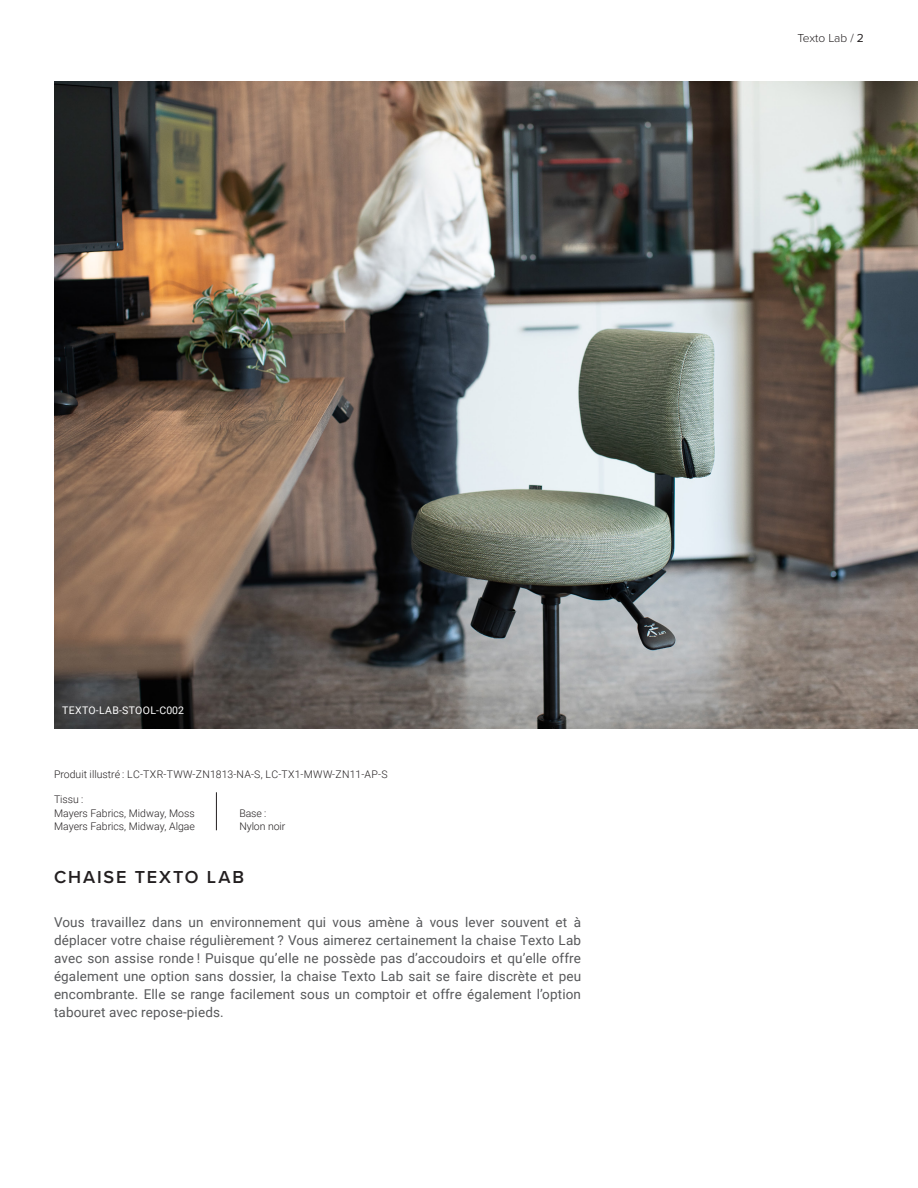
<style>
.page{position:relative;width:918px;height:1188px;background:#fff}
.page>*{position:absolute;margin:0;border:0;box-sizing:border-box;transform-origin:0 0}
.Sous-titres{font:600 18px "Proxima Nova";letter-spacing:.105em;color:#231f20}
.Paragraphe{font:13.5px/18px "Roboto";letter-spacing:.01em;color:#57585a;text-align:justify}
.t1{font:300 12px "Proxima Nova";letter-spacing:-.01em;color:#231f20}
.Paragraphe-2{font:300 10.5px/13.5px "Roboto";color:#231f20}
.Paragraphe-3{font:10.5px "Roboto";letter-spacing:.035em;color:#fff}
.s1{font-weight:400}
</style>
<div class="page">
<img style="left:54px;top:81px;width:864px;height:648px">
<hr style="left:216px;top:792px;width:1px;height:38px;background:#231f20">
<p class="t1" style="left:798px;top:29px;width:68px">Texto Lab / <span class="s1">2</span></p>
<p class="Paragraphe-3" style="left:62px;top:703px;width:123px">TEXTO-LAB-STOOL-C002</p>
<p class="Paragraphe-2" style="left:54px;top:767px;width:335px">Produit illustré : LC-TXR-TWW-ZN1813-NA-S, LC-TX1-MWW-ZN11-AP-S</p>
<p class="Paragraphe-2" style="left:239px;top:806px;width:48px">Base :<br>Nylon noir</p>
<p class="Sous-titres" style="left:54px;top:864px;width:192px">CHAISE TEXTO LAB</p>
<p class="Paragraphe-2" style="left:54px;top:792px;width:143px">Tissu :<br>Mayers Fabrics, Midway, Moss<br>Mayers Fabrics, Midway, Algae</p>
<p class="Paragraphe" style="left:54px;top:912px;width:529px">Vous travaillez dans un environnement qui vous amène à vous lever souvent et à déplacer votre chaise régulièrement ? Vous aimerez certainement la chaise Texto Lab avec son assise ronde ! Puisque qu’elle ne possède pas d’accoudoirs et qu’elle offre également une option sans dossier, la chaise Texto Lab sait se faire discrète et peu encombrante. Elle se range facilement sous un comptoir et offre également l’option tabouret avec repose-pieds.</p>
</div>
